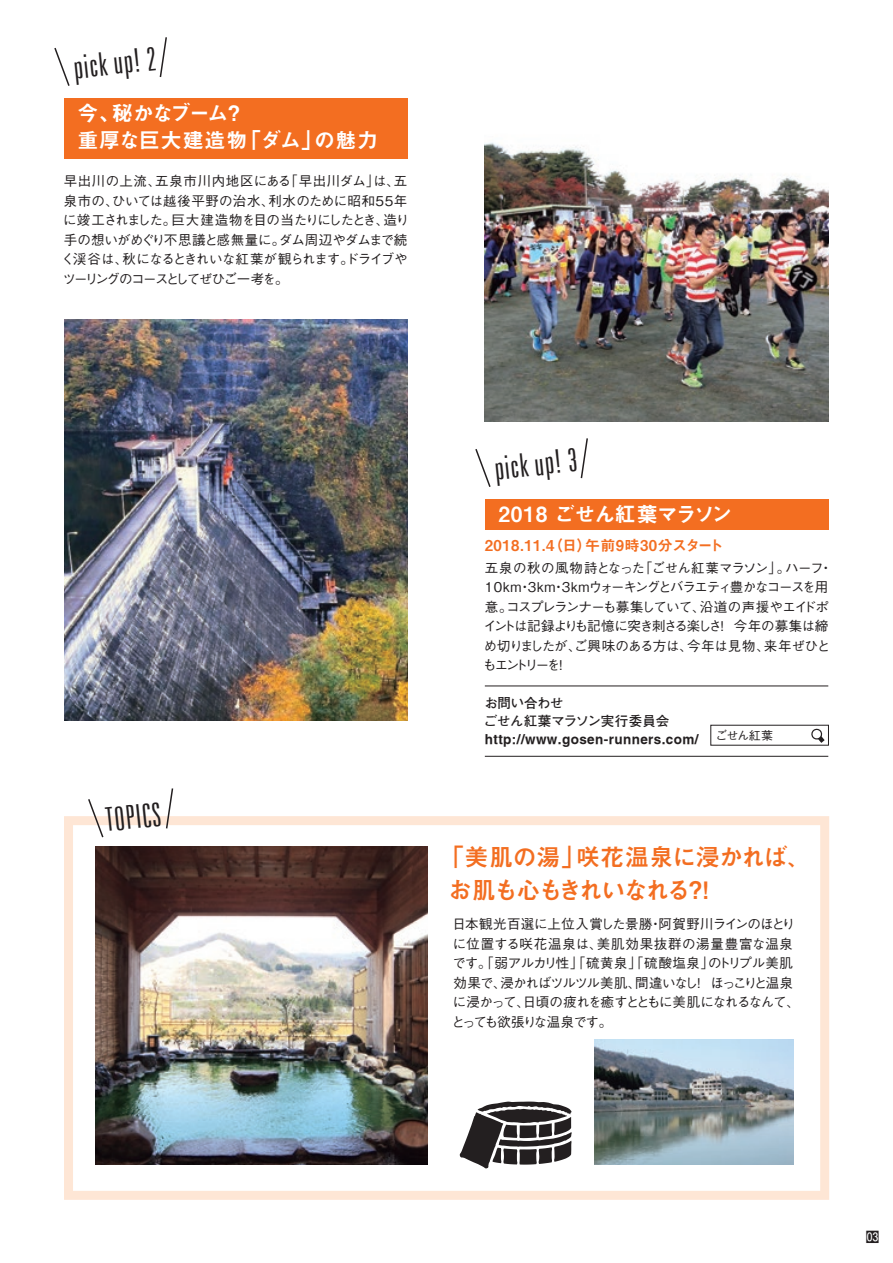
<style>
.page{position:relative;width:893px;height:1263px;background:#fff}
.page>*{position:absolute;margin:0;border:0;box-sizing:border-box;transform-origin:0 0}
.t1{font:300 extra-condensed 32.85px "Zurich BT";color:#231f20}
.t2{font:300 extra-condensed 32.7px "Zurich BT";color:#231f20}
.t3{font:700 24px/33px "Mi Go MB1 Std De";letter-spacing:-.055em;color:#f36e21}
.t4{font:21px/27px "Midashi Go Pr 5 MB31";letter-spacing:.01em;color:#fff}
.t5{font:21px "Midashi Go Pr 5 MB31";letter-spacing:-.025em;color:#fff}
.t6{font:15px "Midashi Go Pr 5 MB31";letter-spacing:.03em;color:#f36e21}
.t7{font:500 13.5px/19.5px "Gothic BBB Pr 5";letter-spacing:-.05em;color:#231f20}
.t8{font:500 13.5px/19.5px "Gothic BBB Pr 5";letter-spacing:-.07em;color:#231f20}
.t9{font:500 13.5px/19.5px "Gothic BBB Pr 5";letter-spacing:-.03em;color:#231f20}
.t10{font:700 13.5px "Helvetica Bo";letter-spacing:.03em;color:#231f20}
.t11{font:700 13.5px/18px "Futo Go B101 Pr 5";letter-spacing:-.015em;color:#231f20}
.t12{font:500 12px "Gothic BBB Pr 5";letter-spacing:-.065em;color:#231f20}
</style>
<div class="page">
<svg style="left:64px;top:816px;width:765px;height:384px"></svg>
<svg style="left:87px;top:799px;width:18px;height:40px"></svg>
<svg style="left:165px;top:788px;width:9px;height:42px"></svg>
<svg style="left:459px;top:1101px;width:113px;height:68px"></svg>
<hr style="left:485px;top:686px;width:343px;height:1px;background:#231f20">
<hr style="left:485px;top:756px;width:343px;height:1px;background:#231f20">
<div style="left:64px;top:98px;width:343px;height:61px;background:#f36e21"></div>
<svg style="left:54px;top:47px;width:16px;height:39px"></svg>
<svg style="left:159px;top:37px;width:8px;height:40px"></svg>
<div style="left:485px;top:499px;width:343px;height:31px;background:#f36e21"></div>
<svg style="left:475px;top:449px;width:16px;height:38px"></svg>
<svg style="left:580px;top:438px;width:8px;height:41px"></svg>
<img style="left:64px;top:319px;width:343px;height:401px">
<img style="left:485px;top:142px;width:343px;height:280px">
<img style="left:595px;top:1040px;width:198px;height:124px">
<img style="left:96px;top:847px;width:332px;height:317px">
<svg style="left:811px;top:728px;width:14px;height:15px"></svg>
<h2 class="t2" style="left:72px;top:49px;width:85px;rotate:-6deg">pick up! 2</h2>
<h3 class="t4" style="left:77px;top:98px;width:302px">今、秘かなブーム？<br>重厚な巨大建造物「ダム」の魅力</h3>
<p class="t7" style="left:61px;top:170px;width:350px">早出川の上流、五泉市川内地区にある「早出川ダム」は、五泉市の、ひいては越後平野の治水、利水のために昭和55年に竣工されました。巨大建造物を目の当たりにしたとき、造り手の想いがめぐり不思議と感無量に。ダム周辺やダムまで続く渓谷は、秋になるときれいな紅葉が観られます。ドライブやツーリングのコースとしてぜひご一考を。</p>
<h1 class="t1" style="left:104px;top:802px;width:57px;rotate:-6deg">TOPICS</h1>
<h2 class="t2" style="left:493px;top:450px;width:85px;rotate:-6deg">pick up! 3</h2>
<h3 class="t5" style="left:498px;top:497px;width:236px">2018 ごせん紅葉マラソン</h3>
<p class="t6" style="left:485px;top:533px;width:240px">2018.11.4（日）午前9時30分スタート</p>
<p class="t8" style="left:483px;top:557px;width:351px">五泉の秋の風物詩となった「ごせん紅葉マラソン」。ハーフ・<br>1 0km・3km・3kmウォーキングとバラエティ豊かなコースを用意。コスプレランナーも募集していて、沿道の声援やエイドポイントは記録よりも記憶に突き刺さる楽しさ！ 今年の募集は締め切りましたが、ご興味のある方は、今年は見物、来年ぜひともエントリーを！</p>
<p class="t11" style="left:484px;top:693px;width:187px">お問い合わせ<br>ごせん紅葉マラソン実行委員会</p>
<p class="t10" style="left:485px;top:731px;width:215px">http://www.gosen-runners.com/</p>
<p class="t12" style="left:715px;top:726px;width:59px">ごせん紅葉</p>
<h3 class="t3" style="left:448px;top:838px;width:364px;text-indent:-8px">「美肌の湯」咲花温泉に浸かれば、お肌も心もきれいなれる？！</h3>
<p class="t9" style="left:452px;top:913px;width:350px">日本観光百選に上位入賞した景勝・阿賀野川ラインのほとりに位置する咲花温泉は、美肌効果抜群の湯量豊富な温泉です。「弱アルカリ性」「硫黄泉」「硫酸塩泉」のトリプル美肌効果で、浸かればツルツル美肌、間違いなし！ ほっこりと温泉に浸かって、日頃の疲れを癒すとともに美肌になれるなんて、とっても欲張りな温泉です。</p>
</div>
